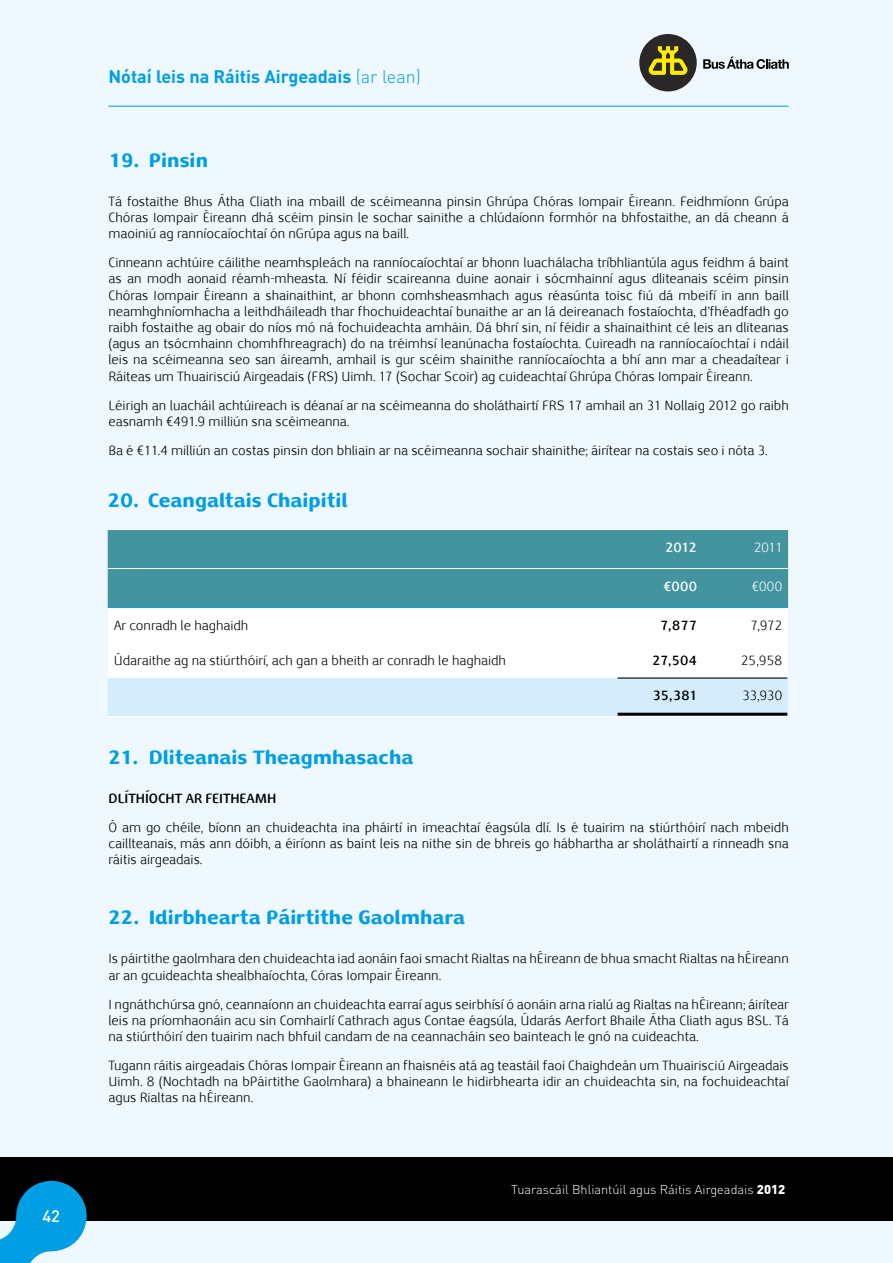
<style>
.page{position:relative;width:893px;height:1263px;background:#eef8fe}
.page>*{position:absolute;margin:0;border:0;box-sizing:border-box;transform-origin:0 0}
.t1{font:900 19.5px "Nexus Sans";color:#009ee3}
.t2{font:700 18px "DIN";color:#009ee3}
.t3{font:500 16.5px "DIN";color:#fff}
.t4{font:13.5px/16.2px "Nexus Sans";color:#000;text-align:justify}
.t5{font:700 13.5px "Nexus Sans";color:#000}
.t6{font:700 13.5px "Nexus Sans";color:#fff}
.t7{font:13.5px "Nexus Sans";color:#fff}
.t8{font:300 12.75px "DIN";color:#fff}
.s1{font-weight:300}
.s2{font-weight:900}
</style>
<div class="page">
<div style="left:0;top:1157px;width:893px;height:63px;background:#000"></div>
<svg style="left:0;top:1181px;width:87px;height:82px"></svg>
<hr style="left:108px;top:106px;width:681px;height:1px;background:#009ee3">
<div style="left:639px;top:34px;width:58px;height:57px;background:#2b2627;border-radius:50%"></div>
<svg style="left:648px;top:46px;width:40px;height:29px"></svg>
<svg style="left:703px;top:57px;width:86px;height:12px"></svg>
<div style="left:108px;top:530px;width:680px;height:77px;background:#43949e"></div>
<div style="left:108px;top:609px;width:680px;height:68px;background:#fff"></div>
<div style="left:108px;top:678px;width:680px;height:38px;background:#d4edfc"></div>
<hr style="left:108px;top:607px;width:510px;height:1px;background:#009ee3">
<hr style="left:618px;top:607px;width:85px;height:1px;background:#009ee3">
<hr style="left:703px;top:607px;width:85px;height:1px;background:#009ee3">
<hr style="left:108px;top:529px;width:510px;height:1px;background:#fff">
<hr style="left:618px;top:529px;width:85px;height:1px;background:#fff">
<hr style="left:703px;top:529px;width:85px;height:1px;background:#fff">
<hr style="left:108px;top:716px;width:510px;height:1px;background:#fff">
<hr style="left:618px;top:716px;width:85px;height:1px;background:#fff">
<hr style="left:703px;top:716px;width:85px;height:1px;background:#fff">
<hr style="left:108px;top:568px;width:510px;height:1px;background:#fff">
<hr style="left:618px;top:568px;width:85px;height:1px;background:#fff">
<hr style="left:703px;top:568px;width:85px;height:1px;background:#fff">
<hr style="left:108px;top:642px;width:510px;height:1px;background:#fff">
<hr style="left:618px;top:642px;width:85px;height:1px;background:#fff">
<hr style="left:703px;top:642px;width:85px;height:1px;background:#fff">
<hr style="left:108px;top:677px;width:510px;height:1px;background:#fff">
<hr style="left:703px;top:677px;width:85px;height:1px;background:#fff">
<hr style="left:618px;top:677px;width:169px;height:2px;background:#000">
<hr style="left:618px;top:713px;width:169px;height:3px;background:#000">
<p class="t3" style="left:42px;top:1205px;width:19px">42</p>
<h2 class="t2" style="left:108px;top:65px;width:314px">Nótaí leis na Ráitis Airgeadais <span class="s1">(ar lean)</span></h2>
<h1 class="t1" style="left:108px;top:147px;width:101px">19. Pinsin</h1>
<p class="t4" style="left:108px;top:193px;width:682px">Tá fostaithe Bhus Átha Cliath ina mbaill de scéimeanna pinsin Ghrúpa Chóras Iompair Éireann. Feidhmíonn Grúpa Chóras Iompair Éireann dhá scéim pinsin le sochar sainithe a chlúdaíonn formhór na bhfostaithe, an dá cheann á maoiniú ag ranníocaíochtaí ón nGrúpa agus na baill.</p>
<p class="t4" style="left:108px;top:254px;width:682px">Cinneann achtúire cáilithe neamhspleách na ranníocaíochtaí ar bhonn luachálacha tríbhliantúla agus feidhm á baint as an modh aonaid réamh-mheasta. Ní féidir scaireanna duine aonair i sócmhainní agus dliteanais scéim pinsin Chóras Iompair Éireann a shainaithint, ar bhonn comhsheasmhach agus réasúnta toisc fiú dá mbeifí in ann baill neamhghníomhacha a leithdháileadh thar fhochuideachtaí bunaithe ar an lá deireanach fostaíochta, d’fhéadfadh go raibh fostaithe ag obair do níos mó ná fochuideachta amháin. Dá bhrí sin, ní féidir a shainaithint cé leis an dliteanas (agus an tsócmhainn chomhfhreagrach) do na tréimhsí leanúnacha fostaíochta. Cuireadh na ranníocaíochtaí i ndáil leis na scéimeanna seo san áireamh, amhail is gur scéim shainithe ranníocaíochta a bhí ann mar a cheadaítear i Ráiteas um Thuairisciú Airgeadais (FRS) Uimh. 17 (Sochar Scoir) ag cuideachtaí Ghrúpa Chóras Iompair Éireann.</p>
<p class="t4" style="left:108px;top:397px;width:682px">Léirigh an luacháil achtúireach is déanaí ar na scéimeanna do sholáthairtí FRS 17 amhail an 31 Nollaig 2012 go raibh easnamh €491.9 milliún sna scéimeanna.</p>
<p class="t4" style="left:108px;top:442px;width:661px">Ba é €11.4 milliún an costas pinsin don bhliain ar na scéimeanna sochair shainithe; áirítear na costais seo i nóta 3.</p>
<h1 class="t1" style="left:108px;top:488px;width:242px">20. Ceangaltais Chaipitil</h1>
<p class="t6" style="left:665px;top:538px;width:33px">2012</p>
<p class="t7" style="left:754px;top:539px;width:30px">2011</p>
<p class="t6" style="left:663px;top:577px;width:35px">€000</p>
<p class="t7" style="left:752px;top:578px;width:32px">€000</p>
<p class="t4" style="left:114px;top:617px;width:136px">Ar conradh le haghaidh</p>
<p class="t5" style="left:660px;top:616px;width:38px">7,877</p>
<p class="t4" style="left:750px;top:617px;width:33px">7,972</p>
<p class="t4" style="left:114px;top:652px;width:394px">Údaraithe ag na stiúrthóirí, ach gan a bheith ar conradh le haghaidh</p>
<p class="t5" style="left:652px;top:651px;width:46px">27,504</p>
<p class="t4" style="left:741px;top:652px;width:42px">25,958</p>
<p class="t5" style="left:653px;top:686px;width:46px">35,381</p>
<p class="t4" style="left:742px;top:687px;width:41px">33,930</p>
<h1 class="t1" style="left:108px;top:745px;width:307px">21. Dliteanais Theagmhasacha</h1>
<p class="t5" style="left:108px;top:790px;width:170px">DLÍTHÍOCHT AR FEITHEAMH</p>
<p class="t4" style="left:108px;top:819px;width:682px">Ó am go chéile, bíonn an chuideachta ina pháirtí in imeachtaí éagsúla dlí. Is é tuairim na stiúrthóirí nach mbeidh caillteanais, más ann dóibh, a éiríonn as baint leis na nithe sin de bhreis go hábhartha ar sholáthairtí a rinneadh sna ráitis airgeadais.</p>
<h1 class="t1" style="left:108px;top:905px;width:358px">22. Idirbhearta Páirtithe Gaolmhara</h1>
<p class="t4" style="left:108px;top:951px;width:682px">Is páirtithe gaolmhara den chuideachta iad aonáin faoi smacht Rialtas na hÉireann de bhua smacht Rialtas na hÉireann ar an gcuideachta shealbhaíochta, Córas Iompair Éireann.</p>
<p class="t4" style="left:108px;top:996px;width:682px">I ngnáthchúrsa gnó, ceannaíonn an chuideachta earraí agus seirbhísí ó aonáin arna rialú ag Rialtas na hÉireann; áirítear leis na príomhaonáin acu sin Comhairlí Cathrach agus Contae éagsúla, Údarás Aerfort Bhaile Átha Cliath agus BSL. Tá na stiúrthóirí den tuairim nach bhfuil candam de na ceannacháin seo bainteach le gnó na cuideachta.</p>
<p class="t4" style="left:108px;top:1057px;width:682px">Tugann ráitis airgeadais Chóras Iompair Éireann an fhaisnéis atá ag teastáil faoi Chaighdeán um Thuairisciú Airgeadais Uimh. 8 (Nochtadh na bPáirtithe Gaolmhara) a bhaineann le hidirbhearta idir an chuideachta sin, na fochuideachtaí agus Rialtas na hÉireann.</p>
<p class="t8" style="left:511px;top:1182px;width:276px">Tuarascáil Bhliantúil agus Ráitis Airgeadais <span class="s2">2012</span></p>
</div>
